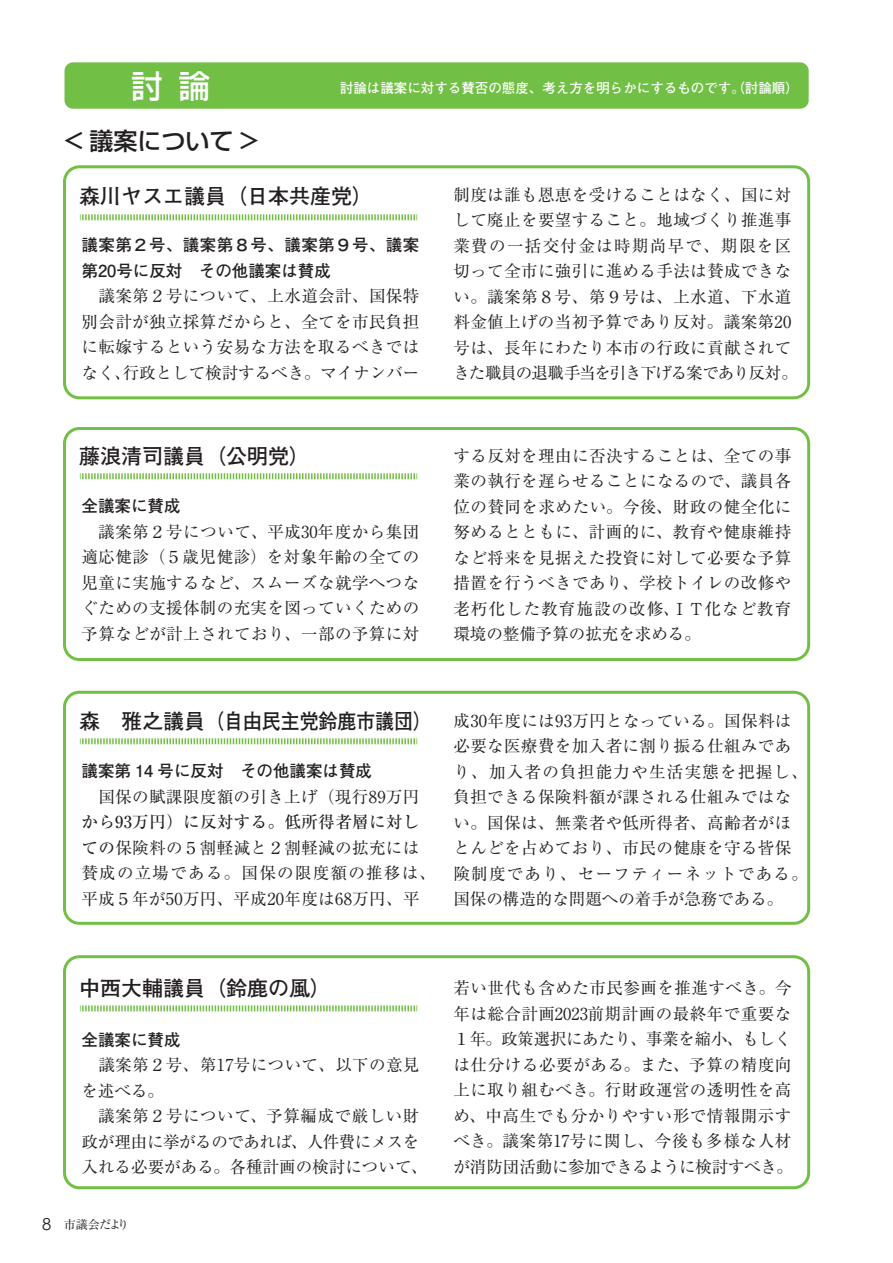
<style>
.page{position:relative;width:893px;height:1263px;background:#fff}
.page>*{position:absolute;margin:0;border:0;box-sizing:border-box;transform-origin:0 0}
.t1{font:500 31.5px "Shin Go Pro";color:#fff}
.t2{font:500 24px "Shin Go Pro";color:#231f20}
.t3{font:700 21px "Futo Go B101 Pro";color:#231f20}
.t4{font:16.5px/25.5px "Ryumin Pro";letter-spacing:.025em;color:#231f20}
.t5{font:700 16.5px/25.5px "Futo Go B101 Pro";color:#231f20}
.t6{font:16.5px/25.5px "Ryumin Pro";letter-spacing:.005em;color:#231f20;text-align:center}
.t7{font:700 13.5px "Futo Go B101 Pro";color:#fff}
.t8{font:12px "Ryumin Pro";letter-spacing:-.045em;color:#231f20}
.s1{font-weight:500}
.s2{font-family:"Century Gothic";font-size:16.5px}
</style>
<div class="page">
<div style="left:65px;top:62px;width:744px;height:47px;background:#71bf44;border-radius:8px"></div>
<div style="left:63px;top:165px;width:747px;height:234px;border:3px solid #71bf44;border-radius:15px"></div>
<div style="left:63px;top:427px;width:747px;height:234px;border:3px solid #71bf44;border-radius:15px"></div>
<div style="left:63px;top:691px;width:747px;height:234px;border:3px solid #71bf44;border-radius:15px"></div>
<div style="left:63px;top:955px;width:747px;height:234px;border:3px solid #71bf44;border-radius:15px"></div>
<svg style="left:80px;top:214px;width:337px;height:6px"></svg>
<svg style="left:80px;top:473px;width:337px;height:6px"></svg>
<svg style="left:80px;top:738px;width:337px;height:6px"></svg>
<svg style="left:80px;top:1005px;width:337px;height:6px"></svg>
<h1 class="t1" style="left:131px;top:60px;width:80px">討論</h1>
<p class="t7" style="left:340px;top:77px;width:460px">討論は議案に対する賛否の態度、考え方を明らかにするものです。（討論順）</p>
<h2 class="t2" style="left:64px;top:121px;width:197px">&lt; 議案について &gt;</h2>
<p class="t3" style="left:79px;top:179px;width:296px">森川ヤスエ議員（日本共産党）</p>
<p class="t5" style="left:81px;top:230px;width:339px">議案第２号、議案第８号、議案第９号、議案第20号に反対　その他議案は賛成</p>
<p class="t4" style="left:81px;top:282px;width:339px;text-align:justify;text-indent:17px">議案第２号について、上水道会計、国保特別会計が独立採算だからと、全てを市民負担に転嫁するという安易な方法を取るべきではなく、行政として検討するべき。マイナンバー</p>
<p class="t3" style="left:79px;top:439px;width:233px">藤浪清司議員（公明党）</p>
<p class="t5" style="left:81px;top:491px;width:101px">全議案に賛成</p>
<p class="t4" style="left:81px;top:518px;width:339px;text-align:justify">　議案第２号について、平成30年度から集団適応健診（５歳児健診）を対象年齢の全ての児童に実施するなど、スムーズな就学へつなぐための支援体制の充実を図っていくための予算などが計上されており、一部の予算に対</p>
<p class="t3" style="left:79px;top:704px;width:354px">森　雅之議員（自由民主党鈴鹿市議団）</p>
<p class="t5" style="left:81px;top:756px;width:292px">議案第 14 号に反対　その他議案は賛成</p>
<p class="t4" style="left:98px;top:783px;width:323px">国保の賦課限度額の引き上げ（現行89万円</p>
<p class="t4" style="left:81px;top:808px;width:356px"><span class="s1">から93万円）に反対する。低所得者層に対しての</span>保険料の５割軽減と２割軽減の拡充には賛成の立場である。国保の限度額の推移は、平成５年が50万円、平成20年度は68万円、平</p>
<p class="t3" style="left:79px;top:971px;width:254px">中西大輔議員（鈴鹿の風）</p>
<p class="t5" style="left:81px;top:1024px;width:101px">全議案に賛成</p>
<p class="t4" style="left:81px;top:1051px;width:339px">　議案第２号、第17号について、以下の意見を述べる。　</p>
<p class="t6" style="left:81px;top:1102px;width:348px">議案第２号について、予算編成で厳しい財<br>政が理由に挙がるのであれば、人件費にメスを入れる必要がある。各種計画の検討について、</p>
<p class="t8" style="left:42px;top:1215px;width:89px"><span class="s2">8</span> 市議会だより</p>
<p class="t4" style="left:453px;top:181px;width:346px">制度は誰も恩恵を受けることはなく、国に対して廃止を要望すること。地域づくり推進事業費の一括交付金は時期尚早で、期限を区切って全市に強引に進める手法は賛成できない。議案第８号、第９号は、上水道、下水道料金値上げの当初予算であり反対。議案第20号は、長年にわたり本市の行政に貢献されてきた職員の退職手当を引き下げる案であり反対。</p>
<p class="t4" style="left:453px;top:442px;width:339px;text-align:justify">する反対を理由に否決することは、全ての事業の執行を遅らせることになるので、議員各位の賛同を求めたい。今後、財政の健全化に努めるとともに、計画的に、教育や健康維持など将来を見据えた投資に対して必要な予算措置を行うべきであり、学校トイレの改修や老朽化した教育施設の改修、ＩＴ化など教育環境の整備予算の拡充を求める。</p>
<p class="t4" style="left:453px;top:707px;width:356px">成30年度には93万円となっている。国保料は必要な医療費を加入者に割り振る仕組みであり、加入者の負担能力や生活実態を把握し、負担できる保険料額が課される仕組みではない。国保は、無業者や低所得者、高齢者がほとんどを占めており、市民の健康を守る皆保険制度であり、セーフティーネットである。国保の構造的な問題への着手が急務である。</p>
<p class="t4" style="left:453px;top:974px;width:341px;text-align:justify">若い世代も含めた市民参画を推進すべき。今年は総合計画2023前期計画の最終年で重要な１年。政策選択にあたり、事業を縮小、もしくは仕分ける必要がある。また、予算の精度向上に取り組むべき。行財政運営の透明性を高め、中高生でも分かりやすい形で情報開示すべき。議案第17号に関し、今後も多様な人材が消防団活動に参加できるように検討すべき。</p>
</div>
